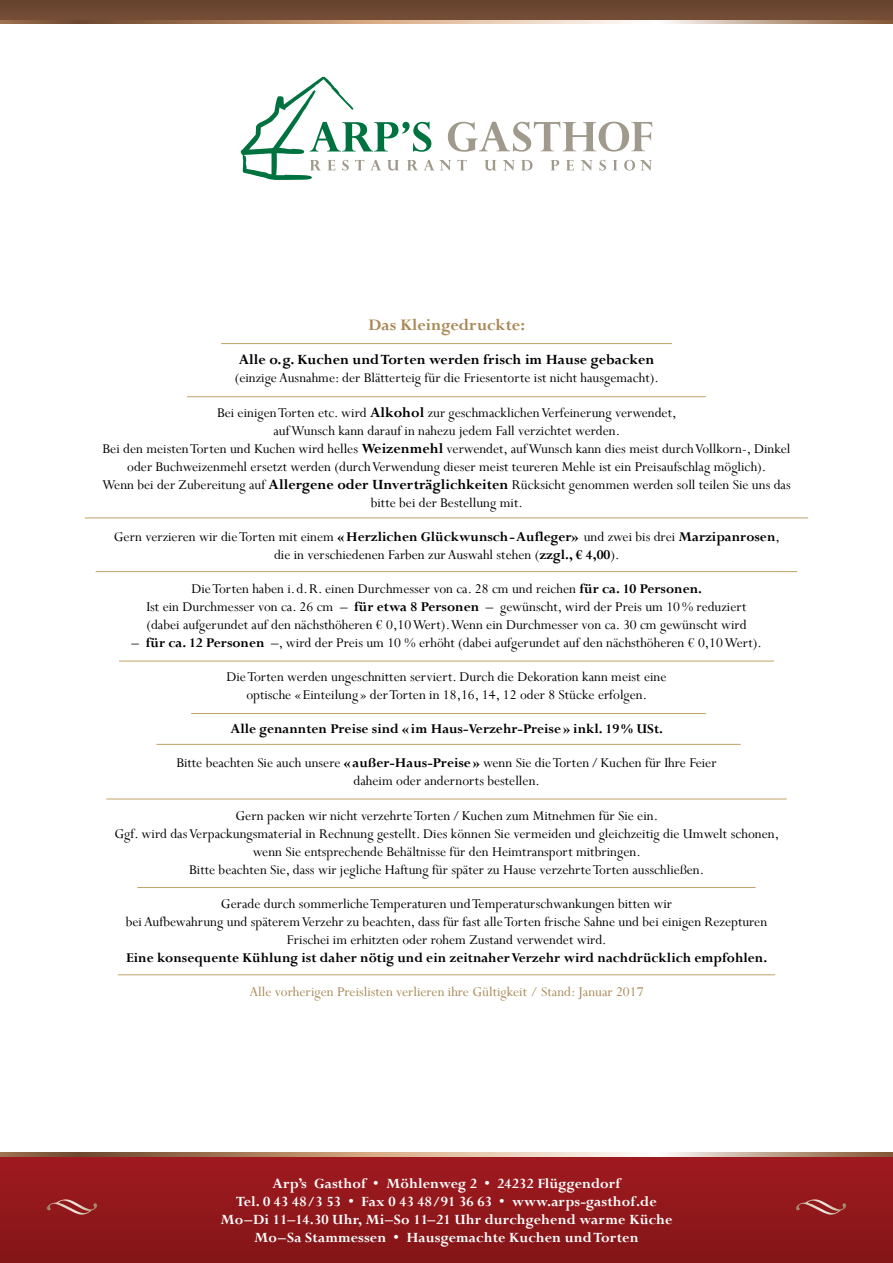
<style>
.page{position:relative;width:893px;height:1263px;background:#fff}
.page>*{position:absolute;margin:0;border:0;box-sizing:border-box;transform-origin:0 0}
.t1{font:700 18px "Perpetua";color:#a88854}
.t2{font:700 15.75px/18px "Perpetua";letter-spacing:.005em;color:#fff;text-align:center}
.t3{font:700 15.75px "Perpetua";color:#000}
.t4{font:15px/18px "Perpetua";color:#000;text-align:center}
.t5{font:700 15px "Perpetua";color:#000}
.t6{font:15px "Perpetua";color:#a88854}
.s1{font-weight:700;font-size:15.75px}
.s2{font-weight:700}
</style>
<div class="page">
<div style="left:0;top:1155px;width:893px;height:108px;background:linear-gradient(to right,#91181b,#91181b)"></div>
<svg style="left:0;top:1153px;width:893px;height:4px;background:#bd9e85"></svg>
<svg style="left:241px;top:77px;width:411px;height:103px"></svg>
<svg style="left:47px;top:1199px;width:50px;height:16px"></svg>
<svg style="left:796px;top:1199px;width:50px;height:16px"></svg>
<svg style="left:0;top:20px;width:893px;height:4px;background:#bd9e85"></svg>
<div style="left:0;top:0;width:893px;height:20px;background:#6d4832"></div>
<hr style="left:221px;top:343px;width:451px;height:1px;background:#c2a26a">
<hr style="left:187px;top:396px;width:519px;height:1px;background:#c2a26a">
<hr style="left:85px;top:518px;width:723px;height:1px;background:#c2a26a">
<hr style="left:96px;top:571px;width:701px;height:1px;background:#c2a26a">
<hr style="left:119px;top:661px;width:655px;height:1px;background:#c2a26a">
<hr style="left:191px;top:713px;width:515px;height:1px;background:#c2a26a">
<hr style="left:156px;top:744px;width:585px;height:1px;background:#c2a26a">
<hr style="left:106px;top:799px;width:681px;height:1px;background:#c2a26a">
<hr style="left:118px;top:974px;width:657px;height:1px;background:#c2a26a">
<hr style="left:137px;top:887px;width:619px;height:1px;background:#c2a26a">
<p class="t1" style="left:369px;top:314px;width:158px">Das Kleingedruckte:</p>
<p class="t3" style="left:239px;top:350px;width:417px">Alle o.g. Kuchen und Torten werden frisch im Hause gebacken</p>
<p class="t4" style="left:235px;top:369px;width:426px">(einzige Ausnahme: der Blätterteig für die Friesentorte ist nicht hausgemacht).</p>
<p class="t4" style="left:102px;top:403px;width:690px">Bei einigen Torten etc. wird <span class="s1">Alkohol</span> zur geschmacklichen Verfeinerung verwendet,<br>auf Wunsch kann darauf in nahezu jedem Fall verzichtet werden.<br>Bei den meisten Torten und Kuchen wird helles <span class="s1">Weizenmehl</span> verwendet, auf Wunsch kann dies meist durch Vollkorn-, Dinkel oder Buchweizenmehl ersetzt werden (durch Verwendung dieser meist teureren Mehle ist ein Preisaufschlag möglich).<br>Wenn bei der Zubereitung auf <span class="s1">Allergene oder Unverträglichkeiten</span> Rücksicht genommen werden soll teilen Sie uns das bitte bei der Bestellung mit.</p>
<p class="t4" style="left:114px;top:527px;width:668px">Gern verzieren wir die Torten mit einem <span class="s2">«Herzlichen Glückwunsch-Aufleger»</span> und zwei bis drei <span class="s2">Marzipanrosen</span>, die in verschiedenen Farben zur Auswahl stehen (<span class="s2">zzgl., € 4,00</span>).</p>
<p class="t4" style="left:146px;top:579px;width:602px">Die Torten haben i.d.R. einen Durchmesser von ca. 28 cm und reichen <span class="s2">für ca. 10 Personen.<br></span>Ist ein Durchmesser von ca. 26 cm – <span class="s2">für etwa 8 Personen</span> – gewünscht, wird der Preis um 10% reduziert (dabei aufgerundet auf den nächsthöheren € 0,10 Wert). Wenn ein Durchmesser von ca. 30 cm gewünscht wird</p>
<p class="t4" style="left:132px;top:633px;width:632px">– <span class="s2">für ca. 12 Personen</span> –, wird der Preis um 10 % erhöht (dabei aufgerundet auf den nächsthöheren € 0,10 Wert).</p>
<p class="t4" style="left:226px;top:667px;width:442px">Die Torten werden ungeschnitten serviert. Durch die Dekoration kann meist eine optische «Einteilung » der Torten in 18,16, 14, 12 oder 8 Stücke erfolgen.</p>
<p class="t5" style="left:230px;top:719px;width:434px">Alle genannten Preise sind « im Haus-Verzehr-Preise » inkl. 19% USt.</p>
<p class="t4" style="left:176px;top:754px;width:542px">Bitte beachten Sie auch unsere <span class="s2">« außer-Haus-Preise »</span> wenn Sie die Torten /Kuchen für Ihre Feier daheim oder andernorts bestellen.</p>
<p class="t4" style="left:114px;top:806px;width:666px">Gern packen wir nicht verzehrte Torten/Kuchen zum Mitnehmen für Sie ein.<br>Ggf. wird das Verpackungsmaterial in Rechnung gestellt. Dies können Sie vermeiden und gleichzeitig die Umwelt schonen, wenn Sie entsprechende Behältnisse für den Heimtransport mitbringen.<br>Bitte beachten Sie, dass wir jegliche Haftung für später zu Hause verzehrte Torten ausschließen.</p>
<p class="t4" style="left:126px;top:894px;width:643px">Gerade durch sommerliche Temperaturen und Temperaturschwankungen bitten wir<br>bei Aufbewahrung und späterem Verzehr zu beachten, dass für fast alle Torten frische Sahne und bei einigen Rezepturen<br>Frischei im erhitzten oder rohem Zustand verwendet wird.</p>
<p class="t5" style="left:126px;top:948px;width:642px">Eine konsequente Kühlung ist daher nötig und ein zeitnaher Verzehr wird nachdrücklich empfohlen.</p>
<p class="t6" style="left:249px;top:982px;width:396px">Alle vorherigen Preislisten verlieren ihre Gültigkeit / Stand: Januar 2017</p>
<p class="t2" style="left:220px;top:1174px;width:453px">Arp’s Gasthof • Möhlenweg 2 • 24232 Flüggendorf<br>Tel. 0 43 48/3 53 • Fax 0 43 48/91 36 63 • www.arps-gasthof.de Mo–Di 11–14.30 Uhr, Mi–So 11–21 Uhr durchgehend warme Küche Mo–Sa Stammessen • Hausgemachte Kuchen und Torten</p>
</div>
